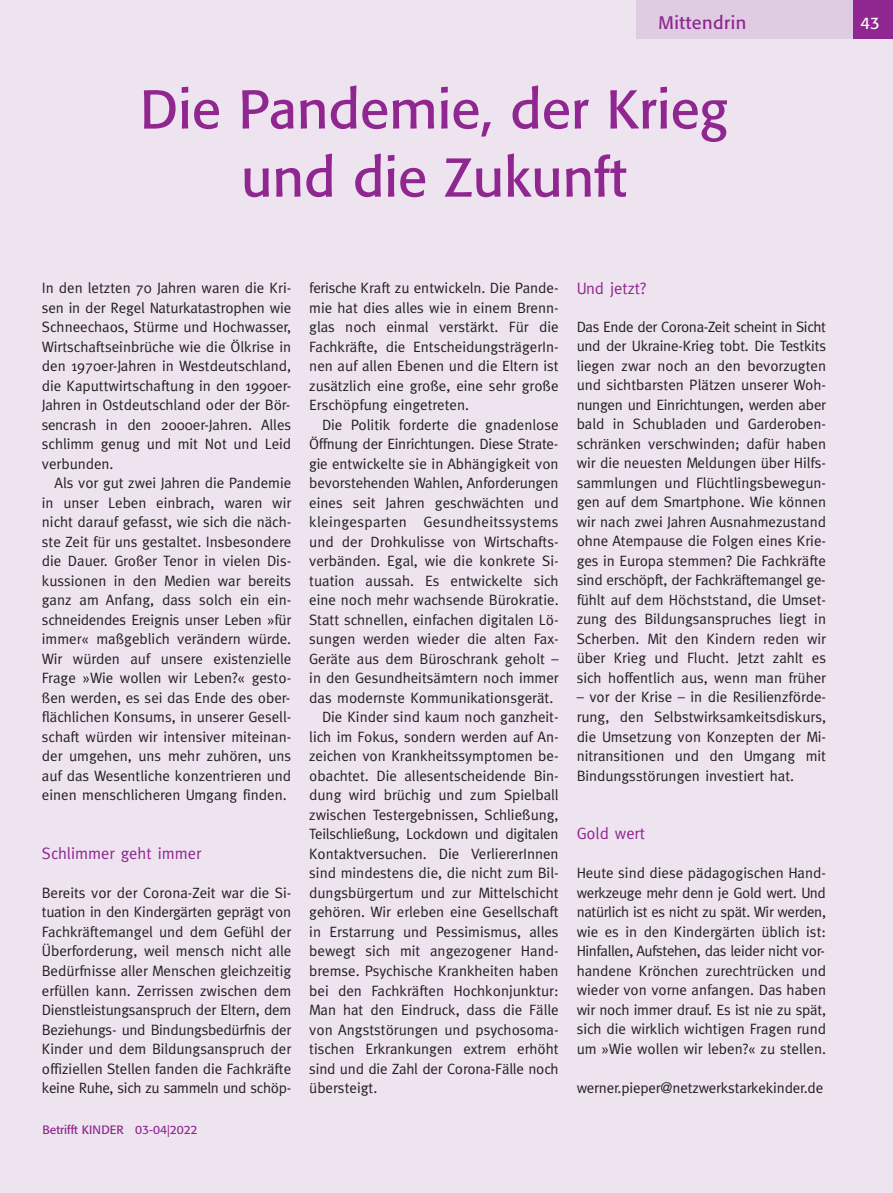
<style>
.page{position:relative;width:893px;height:1193px;background:#fff}
.page>*{position:absolute;margin:0;border:0;box-sizing:border-box;transform-origin:0 0}
.t1{font:54px/68.1px "Formata";color:#90268f;text-align:center}
.t2{font:18px "Formata";letter-spacing:.03em;color:#90268f}
.t3{font:16.5px "Meta";color:#90268f}
.t4{font:16.5px "Formata";color:#fff}
.t5{font:15px/19.5px "Meta";color:#231f20;text-align:justify}
.t6{font:15px "Meta";letter-spacing:.02em;color:#231f20}
.t7{font:12px "Formata";color:#90268f}
</style>
<div class="page">
<div style="left:0;top:0;width:892px;height:1192px;background:#eee4f0"></div>
<div style="left:636px;top:0;width:256px;height:38px;background:#dfcce3"></div>
<div style="left:852px;top:0;width:40px;height:38px;background:#90268f"></div>
<p class="t2" style="left:658px;top:15px;width:89px">Mittendrin</p>
<p class="t4" style="left:860px;top:16px;width:21px">43</p>
<h1 class="t1" style="left:140px;top:80px;width:589px">Die Pandemie, der Krieg und die Zukunft</h1>
<p class="t5" style="left:42px;top:279px;width:251px">In den letzten 70 Jahren waren die Kri&shy;sen in der Regel Naturkatastrophen wie Schneechaos, Stürme und Hochwasser, Wirtschaftseinbrüche wie die Ölkrise in den 1970er-Jahren in Westdeutschland, die Kaputtwirtschaftung in den 1990er-Jahren in Ostdeutschland oder der Bör&shy;sencrash in den 2000er-Jahren. Alles schlimm genug und mit Not und Leid verbunden.</p>
<p class="t5" style="left:42px;top:474px;width:251px;text-indent:13px">Als vor gut zwei Jahren die Pandemie in unser Leben einbrach, waren wir nicht darauf gefasst, wie sich die näch&shy;ste Zeit für uns gestaltet. Insbesondere die Dauer. Großer Tenor in vielen Dis&shy;kussionen in den Medien war bereits ganz am Anfang, dass solch ein ein&shy;schneidendes Ereignis unser Leben »für immer« maßgeblich verändern würde.<br>Wir würden auf unsere existenzielle Frage »Wie wollen wir Leben?« gesto&shy;ßen werden, es sei das Ende des ober&shy;flächlichen Konsums, in unserer Gesell&shy;schaft würden wir intensiver miteinan&shy;der umgehen, uns mehr zuhören, uns auf das Wesentliche konzentrieren und einen menschlicheren Umgang finden.</p>
<p class="t3" style="left:42px;top:846px;width:161px">Schlimmer geht immer</p>
<p class="t5" style="left:42px;top:883px;width:251px">Bereits vor der Corona-Zeit war die Si&shy;tuation in den Kindergärten geprägt von Fachkräftemangel und dem Gefühl der Überforderung, weil mensch nicht alle Bedürfnisse aller Menschen gleichzeitig erfüllen kann. Zerrissen zwischen dem Dienstleistungsanspruch der Eltern, dem Beziehungs- und Bindungsbedürfnis der Kinder und dem Bildungsanspruch der offiziellen Stellen fanden die Fachkräfte keine Ruhe, sich zu sammeln und schöp-</p>
<p class="t7" style="left:42px;top:1124px;width:156px">Betrifft KINDER 03-04|2022</p>
<p class="t5" style="left:309px;top:279px;width:251px">ferische Kraft zu entwickeln. Die Pande&shy;mie hat dies alles wie in einem Brenn&shy;glas noch einmal verstärkt. Für die Fachkräfte, die EntscheidungsträgerIn&shy;nen auf allen Ebenen und die Eltern ist zusätzlich eine große, eine sehr große Erschöpfung eingetreten.</p>
<p class="t5" style="left:322px;top:415px;width:238px">Die Politik forderte die gnadenlose</p>
<p class="t5" style="left:309px;top:435px;width:250px">Öffnung der Einrichtungen. Diese Strate-</p>
<p class="t5" style="left:309px;top:454px;width:251px">gie entwickelte sie in Abhängigkeit von</p>
<p class="t5" style="left:309px;top:474px;width:251px">bevorstehenden Wahlen, Anforderungen</p>
<p class="t5" style="left:309px;top:493px;width:251px">eines seit Jahren geschwächten und</p>
<p class="t6" style="left:309px;top:516px;width:251px">kleingesparten Gesundheitssystems</p>
<p class="t5" style="left:309px;top:532px;width:251px">und der Drohkulisse von Wirtschafts-</p>
<p class="t5" style="left:309px;top:552px;width:251px">verbänden. Egal, wie die konkrete Si-</p>
<p class="t5" style="left:309px;top:571px;width:251px">tuation aussah. Es entwickelte sich</p>
<p class="t5" style="left:309px;top:591px;width:251px">eine noch mehr wachsende Bürokratie.</p>
<p class="t5" style="left:309px;top:610px;width:251px">Statt schnellen, einfachen digitalen Lö-</p>
<p class="t5" style="left:309px;top:630px;width:251px">sungen werden wieder die alten Fax-</p>
<p class="t5" style="left:309px;top:649px;width:251px">Geräte aus dem Büroschrank geholt –</p>
<p class="t5" style="left:309px;top:669px;width:251px">in den Gesundheitsämtern noch immer</p>
<p class="t5" style="left:309px;top:688px;width:246px">das modernste Kommunikationsgerät.</p>
<p class="t5" style="left:322px;top:708px;width:238px">Die Kinder sind kaum noch ganzheit-</p>
<p class="t5" style="left:309px;top:727px;width:251px">lich im Fokus, sondern werden auf An-</p>
<p class="t5" style="left:309px;top:747px;width:251px">zeichen von Krankheitssymptomen be-</p>
<p class="t5" style="left:309px;top:766px;width:251px">obachtet. Die allesentscheidende Bin-</p>
<p class="t5" style="left:309px;top:786px;width:251px">dung wird brüchig und zum Spielball</p>
<p class="t5" style="left:309px;top:805px;width:251px">zwischen Testergebnissen, Schließung,</p>
<p class="t5" style="left:309px;top:825px;width:251px">Teilschließung, Lockdown und digitalen</p>
<p class="t5" style="left:309px;top:844px;width:251px">Kontaktversuchen. Die VerliererInnen</p>
<p class="t5" style="left:309px;top:864px;width:251px">sind mindestens die, die nicht zum Bil-</p>
<p class="t5" style="left:309px;top:883px;width:251px">dungsbürgertum und zur Mittelschicht</p>
<p class="t5" style="left:309px;top:903px;width:251px">gehören. Wir erleben eine Gesellschaft</p>
<p class="t5" style="left:309px;top:922px;width:251px">in Erstarrung und Pessimismus, alles</p>
<p class="t5" style="left:309px;top:942px;width:251px">bewegt sich mit angezogener Hand-</p>
<p class="t5" style="left:309px;top:961px;width:251px">bremse. Psychische Krankheiten haben</p>
<p class="t5" style="left:309px;top:981px;width:251px">bei den Fachkräften Hochkonjunktur:</p>
<p class="t5" style="left:309px;top:1000px;width:251px">Man hat den Eindruck, dass die Fälle</p>
<p class="t5" style="left:309px;top:1020px;width:251px">von Angststörungen und psychosoma-</p>
<p class="t5" style="left:309px;top:1039px;width:251px">tischen Erkrankungen extrem erhöht</p>
<p class="t5" style="left:309px;top:1059px;width:251px">sind und die Zahl der Corona-Fälle noch</p>
<p class="t5" style="left:309px;top:1078px;width:70px">übersteigt.</p>
<p class="t3" style="left:576px;top:282px;width:71px">Und jetzt?</p>
<p class="t5" style="left:576px;top:318px;width:251px">Das Ende der Corona-Zeit scheint in Sicht und der Ukraine-Krieg tobt. Die Testkits liegen zwar noch an den bevorzugten und sichtbarsten Plätzen unserer Woh&shy;nungen und Einrichtungen, werden aber bald in Schubladen und Garderoben&shy;schränken verschwinden; dafür haben wir die neuesten Meldungen über Hilfs&shy;sammlungen und Flüchtlingsbewegun&shy;gen auf dem Smartphone. Wie können wir nach zwei Jahren Ausnahmezustand ohne Atempause die Folgen eines Krie&shy;ges in Europa stemmen? Die Fachkräfte sind erschöpft, der Fachkräftemangel ge&shy;fühlt auf dem Höchststand, die Umset&shy;zung des Bildungsanspruches liegt in Scherben. Mit den Kindern reden wir über Krieg und Flucht. Jetzt zahlt es sich hoffentlich aus, wenn man früher</p>
<p class="t5" style="left:576px;top:688px;width:251px">– vor der Krise – in die Resilienzförde&shy;rung, den Selbstwirksamkeitsdiskurs, die Umsetzung von Konzepten der Mi&shy;nitransitionen und den Umgang mit Bindungsstörungen investiert hat.</p>
<p class="t3" style="left:576px;top:826px;width:70px">Gold wert</p>
<p class="t5" style="left:576px;top:864px;width:251px">Heute sind diese pädagogischen Hand&shy;werkzeuge mehr denn je Gold wert. Und natürlich ist es nicht zu spät. Wir werden, wie es in den Kindergärten üblich ist:<br>Hinfallen, Aufstehen, das leider nicht vor&shy;handene Krönchen zurechtrücken und wieder von vorne anfangen. Das haben wir noch immer drauf. Es ist nie zu spät, sich die wirklich wichtigen Fragen rund um »Wie wollen wir leben?« zu stellen.</p>
<p class="t5" style="left:576px;top:1078px;width:248px">werner.pieper@netzwerkstarkekinder.de</p>
</div>
